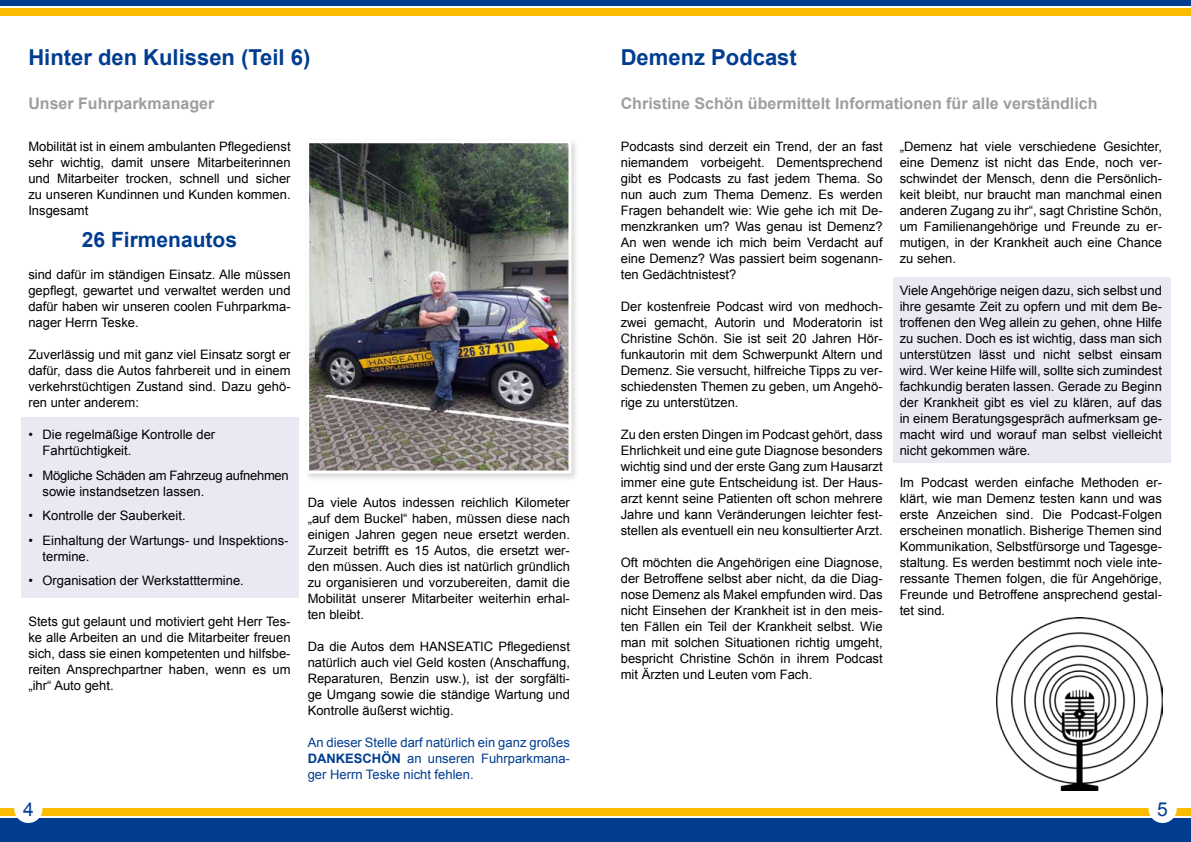
<style>
.page{position:relative;width:1191px;height:842px;background:#fff}
.page>*{position:absolute;margin:0;border:0;box-sizing:border-box;transform-origin:0 0}
.t1{font:700 22px "Arial";color:#003d90}
.t2{font:700 21px "Arial";color:#003d90}
.t3{font:19.2px "Arial";color:#003d90}
.t4{font:700 16px "Arial";color:#9c9e9f}
.t5{font:13px/16px "Arial";color:#000;text-align:justify}
.t6{font:13px/16px "Arial";color:#003d90;text-align:justify}
.t7{font:13px/16px "Arial";letter-spacing:-.02em;color:#000}
.s1{font-weight:700}
</style>
<div class="page">
<div style="left:0;top:818px;width:1191px;height:24px;background:#003d90"></div>
<div style="left:0;top:809px;width:1191px;height:7px;background:#fabb00"></div>
<div style="left:0;top:0;width:1191px;height:6px;background:#003d90"></div>
<div style="left:0;top:9px;width:1191px;height:7px;background:#fabb00"></div>
<div style="left:14px;top:795px;width:28px;height:28px;background:#fff;border-radius:50%"></div>
<div style="left:1148px;top:795px;width:28px;height:28px;background:#fff;border-radius:50%"></div>
<div style="left:893px;top:277px;width:278px;height:186px;background:#e9e9f4"></div>
<div style="left:21px;top:417px;width:278px;height:180px;background:#e9e9f4"></div>
<div style="left:303px;top:138px;width:277px;height:344px;background:#000;opacity:.15"></div>
<img style="left:310px;top:144px;width:257px;height:325px">
<div style="left:306px;top:140px;width:265px;height:333px;border:3px solid #fff"></div>
<img style="left:996px;top:618px;width:166px;height:172px">
<h1 class="t1" style="left:28px;top:42px;width:283px">Hinter den Kulissen (Teil 6)</h1>
<p class="t4" style="left:28px;top:93px;width:187px">Unser Fuhrparkmanager</p>
<p class="t5" style="left:28px;top:139px;width:264px">Mobilität ist in einem ambulanten Pflegedienst sehr wichtig, damit unsere Mitarbeiterinnen und Mitarbeiter trocken, schnell und sicher zu unseren Kundinnen und Kunden kommen.<br>Insgesamt</p>
<h2 class="t2" style="left:82px;top:226px;width:157px">26 Firmenautos</h2>
<p class="t5" style="left:28px;top:267px;width:264px">sind dafür im ständigen Einsatz. Alle müssen gepflegt, gewartet und verwaltet werden und dafür haben wir unseren coolen Fuhrparkma&shy;nager Herrn Teske.</p>
<p class="t5" style="left:28px;top:347px;width:264px">Zuverlässig und mit ganz viel Einsatz sorgt er dafür, dass die Autos fahrbereit und in einem verkehrstüchtigen Zustand sind. Dazu gehö&shy;ren unter anderem:</p>
<p class="t5" style="left:43px;top:427px;width:174px;text-indent:-14px">• Die regelmäßige Kontrolle der<br>Fahrtüchtigkeit.</p>
<p class="t7" style="left:43px;top:467px;width:248px;text-indent:-14px">• Mögliche Schäden am Fahrzeug aufnehmen sowie instandsetzen lassen.</p>
<p class="t5" style="left:28px;top:508px;width:159px">• Kontrolle der Sauberkeit.</p>
<p class="t5" style="left:43px;top:532px;width:247px;text-indent:-14px">• Einhaltung der Wartungs- und Inspektions&shy;termine.</p>
<p class="t5" style="left:28px;top:573px;width:217px">• Organisation der Werkstatttermine.</p>
<p class="t5" style="left:28px;top:613px;width:264px">Stets gut gelaunt und motiviert geht Herr Tes&shy;ke alle Arbeiten an und die Mitarbeiter freuen sich, dass sie einen kompetenten und hilfsbe&shy;reiten Ansprechpartner haben, wenn es um „ihr“ Auto geht.</p>
<p class="t5" style="left:308px;top:494px;width:264px">Da viele Autos indessen reichlich Kilometer „auf dem Buckel“ haben, müssen diese nach einigen Jahren gegen neue ersetzt werden.<br>Zurzeit betrifft es 15 Autos, die ersetzt wer&shy;den müssen. Auch dies ist natürlich gründlich zu organisieren und vorzubereiten, damit die Mobilität unserer Mitarbeiter weiterhin erhal&shy;ten bleibt.</p>
<p class="t5" style="left:308px;top:638px;width:264px">Da die Autos dem HANSEATIC Pflegedienst natürlich auch viel Geld kosten (Anschaffung, Reparaturen, Benzin usw.), ist der sorgfälti&shy;ge Umgang sowie die ständige Wartung und Kontrolle äußerst wichtig.</p>
<p class="t6" style="left:308px;top:734px;width:264px">An dieser Stelle darf natürlich ein ganz großes <span class="s1">DANKESCHÖN</span> an unseren Fuhrparkmana&shy;ger Herrn Teske nicht fehlen.</p>
<h1 class="t1" style="left:621px;top:42px;width:178px">Demenz Podcast</h1>
<p class="t4" style="left:621px;top:93px;width:478px">Christine Schön übermittelt Informationen für alle verständlich</p>
<p class="t5" style="left:621px;top:138px;width:263px">Podcasts sind derzeit ein Trend, der an fast niemandem vorbeigeht. Dementsprechend gibt es Podcasts zu fast jedem Thema. So nun auch zum Thema Demenz. Es werden Fragen behandelt wie: Wie gehe ich mit De&shy;menzkranken um? Was genau ist Demenz?<br>An wen wende ich mich beim Verdacht auf eine Demenz? Was passiert beim sogenann&shy;ten Gedächtnistest?</p>
<p class="t5" style="left:621px;top:298px;width:263px">Der kostenfreie Podcast wird von medhoch&shy;zwei gemacht, Autorin und Moderatorin ist Christine Schön. Sie ist seit 20 Jahren Hör&shy;funkautorin mit dem Schwerpunkt Altern und Demenz. Sie versucht, hilfreiche Tipps zu ver&shy;schiedensten Themen zu geben, um Angehö&shy;rige zu unterstützen.</p>
<p class="t5" style="left:621px;top:426px;width:263px">Zu den ersten Dingen im Podcast gehört, dass Ehrlichkeit und eine gute Diagnose besonders wichtig sind und der erste Gang zum Hausarzt immer eine gute Entscheidung ist. Der Haus&shy;arzt kennt seine Patienten oft schon mehrere Jahre und kann Veränderungen leichter fest&shy;stellen als eventuell ein neu konsultierter Arzt.</p>
<p class="t5" style="left:621px;top:554px;width:263px">Oft möchten die Angehörigen eine Diagnose, der Betroffene selbst aber nicht, da die Diag&shy;nose Demenz als Makel empfunden wird. Das nicht Einsehen der Krankheit ist in den meis&shy;ten Fällen ein Teil der Krankheit selbst. Wie man mit solchen Situationen richtig umgeht, bespricht Christine Schön in ihrem Podcast mit Ärzten und Leuten vom Fach.</p>
<p class="t5" style="left:899px;top:139px;width:264px">„Demenz hat viele verschiedene Gesichter, eine Demenz ist nicht das Ende, noch ver&shy;schwindet der Mensch, denn die Persönlich&shy;keit bleibt, nur braucht man manchmal einen anderen Zugang zu ihr“, sagt Christine Schön, um Familienangehörige und Freunde zu er&shy;mutigen, in der Krankheit auch eine Chance zu sehen.</p>
<p class="t5" style="left:899px;top:283px;width:264px">Viele Angehörige neigen dazu, sich selbst und ihre gesamte Zeit zu opfern und mit dem Be&shy;troffenen den Weg allein zu gehen, ohne Hilfe zu suchen. Doch es ist wichtig, dass man sich unterstützen lässt und nicht selbst einsam wird. Wer keine Hilfe will, sollte sich zumindest fachkundig beraten lassen. Gerade zu Beginn der Krankheit gibt es viel zu klären, auf das in einem Beratungsgespräch aufmerksam ge&shy;macht wird und worauf man selbst vielleicht nicht gekommen wäre.</p>
<p class="t5" style="left:899px;top:475px;width:264px">Im Podcast werden einfache Methoden er&shy;klärt, wie man Demenz testen kann und was erste Anzeichen sind. Die Podcast-Folgen erscheinen monatlich. Bisherige Themen sind Kommunikation, Selbstfürsorge und Tagesge&shy;staltung. Es werden bestimmt noch viele inte&shy;ressante Themen folgen, die für Angehörige, Freunde und Betroffene ansprechend gestal&shy;tet sind.</p>
<h3 class="t3" style="left:23px;top:796px;width:12px">4</h3>
<h3 class="t3" style="left:1157px;top:796px;width:12px">5</h3>
</div>
